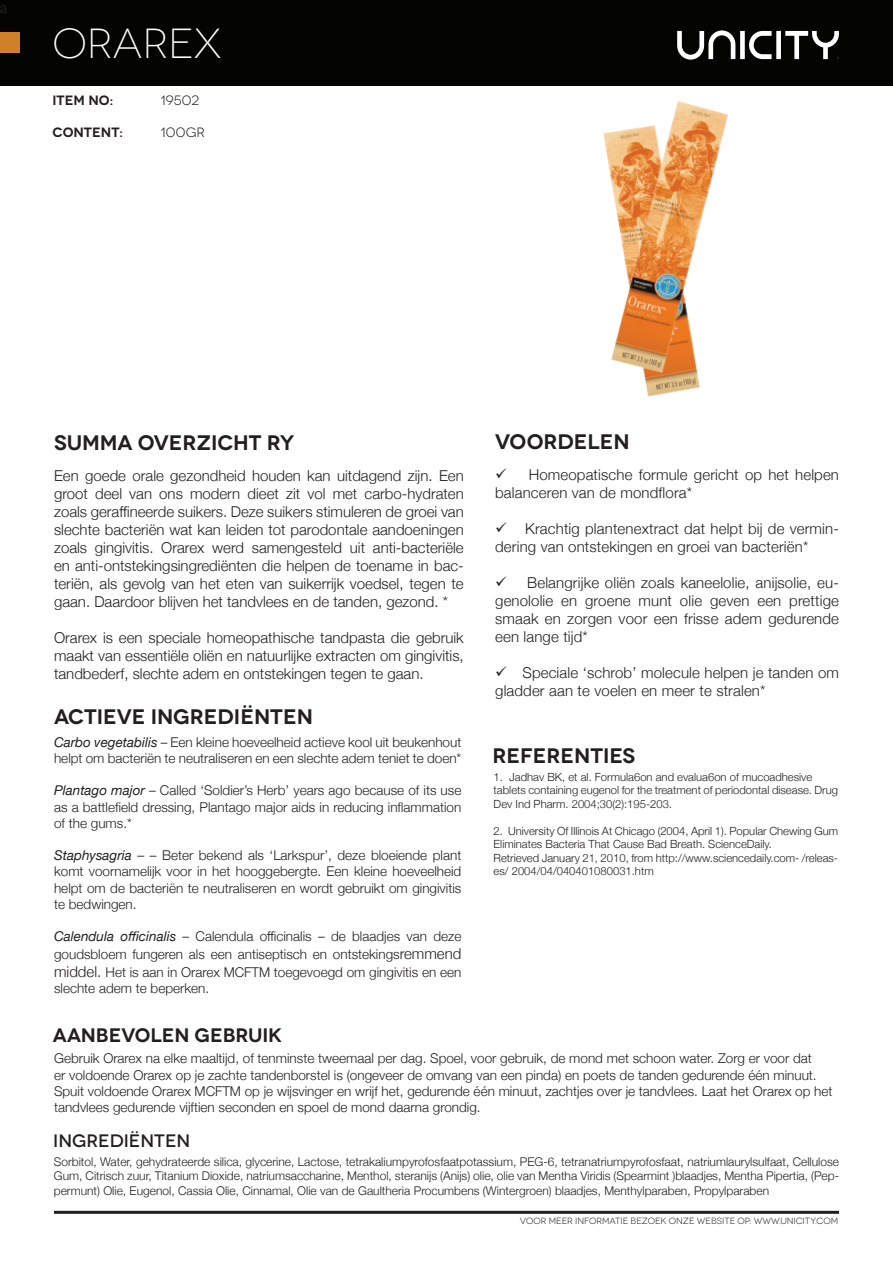
<style>
.page{position:relative;width:893px;height:1263px;background:#fff}
.page>*{position:absolute;margin:0;border:0;box-sizing:border-box;transform-origin:0 0}
.t1{font:300 42px "Novecentowide";color:#fff}
.t2{font:600 21px "Novecentowide";color:#231f20}
.t3{font:600 19.5px "Novecentowide";color:#231f20}
.t4{font:500 18px "Novecentowide";color:#231f20}
.t5{font:18px "Minion Pro";color:#231f20}
.t6{font:300 15px/18px "Helvetica Neue";letter-spacing:.01em;color:#231f20;text-align:justify}
.t7{font:300 13.5px/16.2px "Helvetica Neue";color:#231f20;text-align:justify}
.t8{font:600 13.5px "Novecentowide";color:#231f20}
.t9{font:13.5px "Novecentowide";color:#231f20}
.t10{font:300 12px/14.4px "Helvetica Neue";color:#231f20;text-align:justify}
.t11{font:300 11.25px/13.5px "Helvetica Neue";color:#231f20}
.t12{font:9px "Novecentowide";color:#231f20}
.s1{font-weight:400;font-style:italic}
.s2{font-size:15px}
</style>
<div class="page">
<div style="left:0;top:0;width:892px;height:86px;background:#040503"></div>
<div style="left:0;top:32px;width:19px;height:20px;background:#d08127"></div>
<svg style="left:677px;top:30px;width:162px;height:30px"></svg>
<hr style="left:54px;top:1211px;width:785px;height:3px;background:#231f20">
<img style="left:603px;top:101px;width:125px;height:296px">
<p class="t5" style="left:-1px;top:-5px;width:9px">a</p>
<p class="t1" style="left:53px;top:19px;width:171px">ORAREX</p>
<p class="t8" style="left:53px;top:92px;width:62px">ITEM NO:</p>
<p class="t9" style="left:161px;top:93px;width:40px">19502</p>
<p class="t8" style="left:53px;top:124px;width:72px">CONTENT:</p>
<p class="t9" style="left:161px;top:124px;width:46px">100GR</p>
<p class="t2" style="left:54px;top:430px;width:242px">SUMMA OVERZICHT RY</p>
<p class="t2" style="left:495px;top:429px;width:136px">VOORDELEN</p>
<p class="t6" style="left:495px;top:465px;width:345px">✓ Homeopatische formule gericht op het helpen balanceren van de mondflora*</p>
<p class="t6" style="left:495px;top:519px;width:345px">✓ Krachtig plantenextract dat helpt bij de vermin&shy;dering van ontstekingen en groei van bacteriën*</p>
<p class="t6" style="left:495px;top:573px;width:345px">✓ Belangrijke oliën zoals kaneelolie, anijsolie, eu&shy;genololie en groene munt olie geven een prettige smaak en zorgen voor een frisse adem gedurende een lange tijd*</p>
<p class="t6" style="left:495px;top:663px;width:345px">✓ Speciale ‘schrob’ molecule helpen je tanden om gladder aan te voelen en meer te stralen*</p>
<p class="t6" style="left:54px;top:466px;width:411px">Een goede orale gezondheid houden kan uitdagend zijn. Een groot deel van ons modern dieet zit vol met carbo-hydraten zoals geraffineerde suikers. Deze suikers stimuleren de groei van slechte bacteriën wat kan leiden tot parodontale aandoeningen zoals gingivitis. Orarex werd samengesteld uit anti-bacteriële en anti-ontstekingsingrediënten die helpen de toename in bac&shy;teriën, als gevolg van het eten van suikerrijk voedsel, tegen te gaan. Daardoor blijven het tandvlees en de tanden, gezond. *</p>
<p class="t6" style="left:54px;top:628px;width:411px">Orarex is een speciale homeopathische tandpasta die gebruik maakt van essentiële oliën en natuurlijke extracten om gingivitis, tandbederf, slechte adem en ontstekingen tegen te gaan.</p>
<p class="t2" style="left:54px;top:703px;width:260px">ACTIEVE INGREDIËNTEN</p>
<p class="t7" style="left:54px;top:733px;width:409px"><span class="s1">Carbo vegetabilis</span> – Een kleine hoeveelheid actieve kool uit beukenhout helpt om bacteriën te neutraliseren en een slechte adem teniet te doen*</p>
<p class="t7" style="left:54px;top:781px;width:409px"><span class="s1">Plantago major</span> – Called ‘Soldier’s Herb’ years ago because of its use as a battlefield dressing, Plantago major aids in reducing inflammation of the gums.*</p>
<p class="t7" style="left:54px;top:846px;width:409px"><span class="s1">Staphysagria</span> – – Beter bekend als ‘Larkspur’, deze bloeiende plant komt voornamelijk voor in het hooggebergte. Een kleine hoeveelheid helpt om de bacteriën te neutraliseren en wordt gebruikt om gingivitis te bedwingen.</p>
<p class="t7" style="left:54px;top:926px;width:409px;line-height:18px"><span class="s1">Calendula officinalis</span> – Calendula officinalis – de blaadjes van deze goudsbloem fungeren als een antiseptisch en ontstekings<span class="s2">remmend middel.</span> Het is aan in Orarex MCFTM toegevoegd om gingivitis en een</p>
<p class="t7" style="left:54px;top:979px;width:157px">slechte adem te beperken.</p>
<p class="t3" style="left:53px;top:1024px;width:231px">AANBEVOLEN GEBRUIK</p>
<p class="t2" style="left:492px;top:743px;width:144px">REFERENTIES</p>
<p class="t11" style="left:494px;top:769px;width:320px">1. Jadhav BK, et al. Formula6on and evalua6on of mucoadhesive</p>
<p class="t11" style="left:494px;top:783px;width:346px">tablets containing eugenol for the treatment of periodontal disease. Drug<br>Dev Ind Pharm. 2004;30(2):195-203.</p>
<p class="t11" style="left:494px;top:823px;width:346px">2. University Of Illinois At Chicago (2004, April 1). Popular Chewing Gum<br>Eliminates Bacteria That Cause Bad Breath. ScienceDaily.</p>
<p class="t11" style="left:494px;top:850px;width:346px">Retrieved January 21, 2010, from http://www.sciencedaily.com- /releas&shy;es/ 2004/04/040401080031.htm</p>
<p class="t7" style="left:54px;top:1049px;width:780px;text-align:left">Gebruik Orarex na elke maaltijd, of tenminste tweemaal per dag. Spoel, voor gebruik, de mond met schoon water. Zorg er voor dat<br>er voldoende Orarex op je zachte tandenborstel is (ongeveer de omvang van een pinda) en poets de tanden gedurende één minuut.<br>Spuit voldoende Orarex MCFTM op je wijsvinger en wrijf het, gedurende één minuut, zachtjes over je tandvlees. Laat het Orarex op het tandvlees gedurende vijftien seconden en spoel de mond daarna grondig.</p>
<p class="t4" style="left:53px;top:1130px;width:139px">INGREDIËNTEN</p>
<p class="t10" style="left:54px;top:1154px;width:787px">Sorbitol, Water, gehydrateerde silica, glycerine, Lactose, tetrakaliumpyrofosfaatpotassium, PEG-6, tetranatriumpyrofosfaat, natriumlaurylsulfaat, Cellulose Gum, Citrisch zuur, Titanium Dioxide, natriumsaccharine, Menthol, steranijs (Anijs) olie, olie van Mentha Viridis (Spearmint )blaadjes, Mentha Pipertia, (Pep&shy;permunt) Olie, Eugenol, Cassia Olie, Cinnamal, Olie van de Gaultheria Procumbens (Wintergroen) blaadjes, Menthylparaben, Propylparaben</p>
<p class="t12" style="left:520px;top:1215px;width:320px">VOOR MEER INFORMATIE BEZOEK ONZE WEBSITE OP: WWW.UNICITY.COM</p>
</div>
